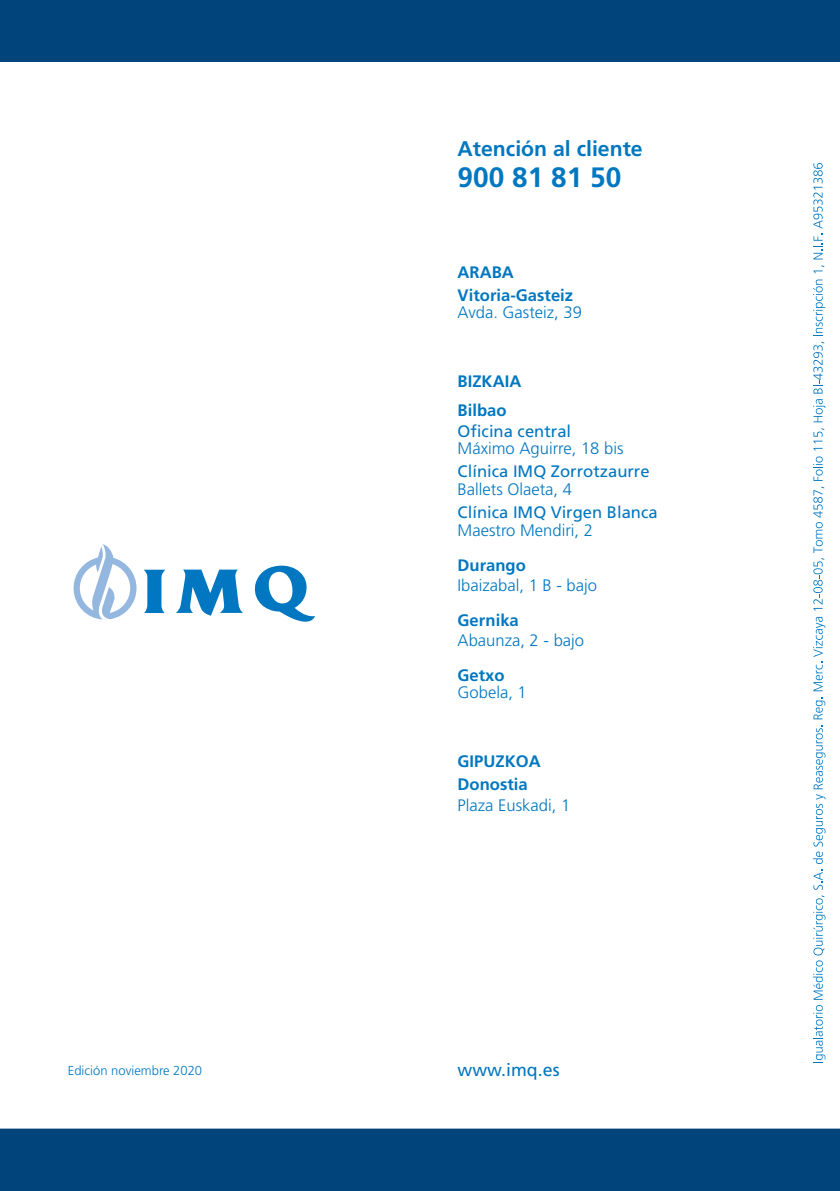
<style>
.page{position:relative;width:840px;height:1191px;background:#fff}
.page>*{position:absolute;margin:0;border:0;box-sizing:border-box;transform-origin:0 0}
.texto_azul{font:700 28px "Frutiger";color:#0077c0}
.texto_azul-2{font:700 21.2px "Frutiger";color:#0077c0}
.texto_azul-3{font:17.8px "Frutiger";color:#0077c0}
.texto_azul-4{font:300 16.6px "Frutiger";color:#0077c0}
.texto_azul-5{font:700 16.6px "Frutiger";color:#0077c0}
.texto_azul-6{font:16.6px "Frutiger";color:#0077c0}
.texto_azul-7{font:300 13px "Frutiger";color:#0077c0}
</style>
<div class="page">
<div style="left:0;top:0;width:839px;height:1191px;background:#00447b"></div>
<div style="left:0;top:62px;width:839px;height:1066px;background:#fff"></div>
<svg style="left:73px;top:544px;width:64px;height:75px;background:#d6e3f3"></svg>
<svg style="left:252px;top:565px;width:63px;height:59px;background:#97c7e5"></svg>
<svg style="left:143px;top:569px;width:22px;height:44px"></svg>
<svg style="left:176px;top:569px;width:67px;height:46px;background:#65add9"></svg>
<svg style="left:813px;top:697px;width:11px;height:22px"></svg>
<svg style="left:812px;top:617px;width:12px;height:74px"></svg>
<svg style="left:812px;top:428px;width:11px;height:183px;background:#d3e7f4"></svg>
<svg style="left:812px;top:399px;width:12px;height:23px"></svg>
<svg style="left:812px;top:342px;width:11px;height:51px"></svg>
<svg style="left:812px;top:279px;width:12px;height:57px"></svg>
<svg style="left:813px;top:265px;width:10px;height:8px"></svg>
<svg style="left:813px;top:234px;width:9px;height:25px"></svg>
<svg style="left:812px;top:163px;width:10px;height:65px"></svg>
<svg style="left:812px;top:1005px;width:13px;height:57px"></svg>
<svg style="left:812px;top:725px;width:13px;height:274px;background:#d8eaf5"></svg>
<p class="texto_azul-7" style="left:68px;top:1063px;width:136px">Edición noviembre 2020</p>
<p class="texto_azul-2" style="left:457px;top:136px;width:186px">Atención al cliente</p>
<p class="texto_azul" style="left:457px;top:161px;width:165px">900 81 81 50</p>
<p class="texto_azul-5" style="left:457px;top:262px;width:58px">ARABA</p>
<p class="texto_azul-5" style="left:457px;top:285px;width:117px">Vitoria-Gasteiz</p>
<p class="texto_azul-4" style="left:457px;top:303px;width:126px">Avda. Gasteiz, 39</p>
<p class="texto_azul-5" style="left:457px;top:371px;width:65px">BIZKAIA</p>
<p class="texto_azul-5" style="left:457px;top:400px;width:50px">Bilbao</p>
<p class="texto_azul-6" style="left:457px;top:421px;width:115px">Oficina central</p>
<p class="texto_azul-4" style="left:457px;top:439px;width:167px">Máximo Aguirre, 18 bis</p>
<p class="texto_azul-6" style="left:457px;top:462px;width:193px">Clínica IMQ Zorrotzaurre</p>
<p class="texto_azul-4" style="left:457px;top:480px;width:116px">Ballets Olaeta, 4</p>
<p class="texto_azul-6" style="left:457px;top:503px;width:201px">Clínica IMQ Virgen Blanca</p>
<p class="texto_azul-4" style="left:457px;top:521px;width:137px">Maestro Mendiri, 2</p>
<p class="texto_azul-5" style="left:457px;top:555px;width:70px">Durango</p>
<p class="texto_azul-4" style="left:457px;top:576px;width:141px">Ibaizabal, 1 B - bajo</p>
<p class="texto_azul-5" style="left:457px;top:610px;width:63px">Gernika</p>
<p class="texto_azul-4" style="left:457px;top:631px;width:128px">Abaunza, 2 - bajo</p>
<p class="texto_azul-5" style="left:457px;top:665px;width:49px">Getxo</p>
<p class="texto_azul-4" style="left:457px;top:683px;width:71px">Gobela, 1</p>
<p class="texto_azul-5" style="left:457px;top:751px;width:85px">GIPUZKOA</p>
<p class="texto_azul-5" style="left:457px;top:774px;width:72px">Donostia</p>
<p class="texto_azul-4" style="left:457px;top:795px;width:114px">Plaza Euskadi, 1</p>
<p class="texto_azul-3" style="left:457px;top:1059px;width:103px">www.imq.es</p>
</div>
